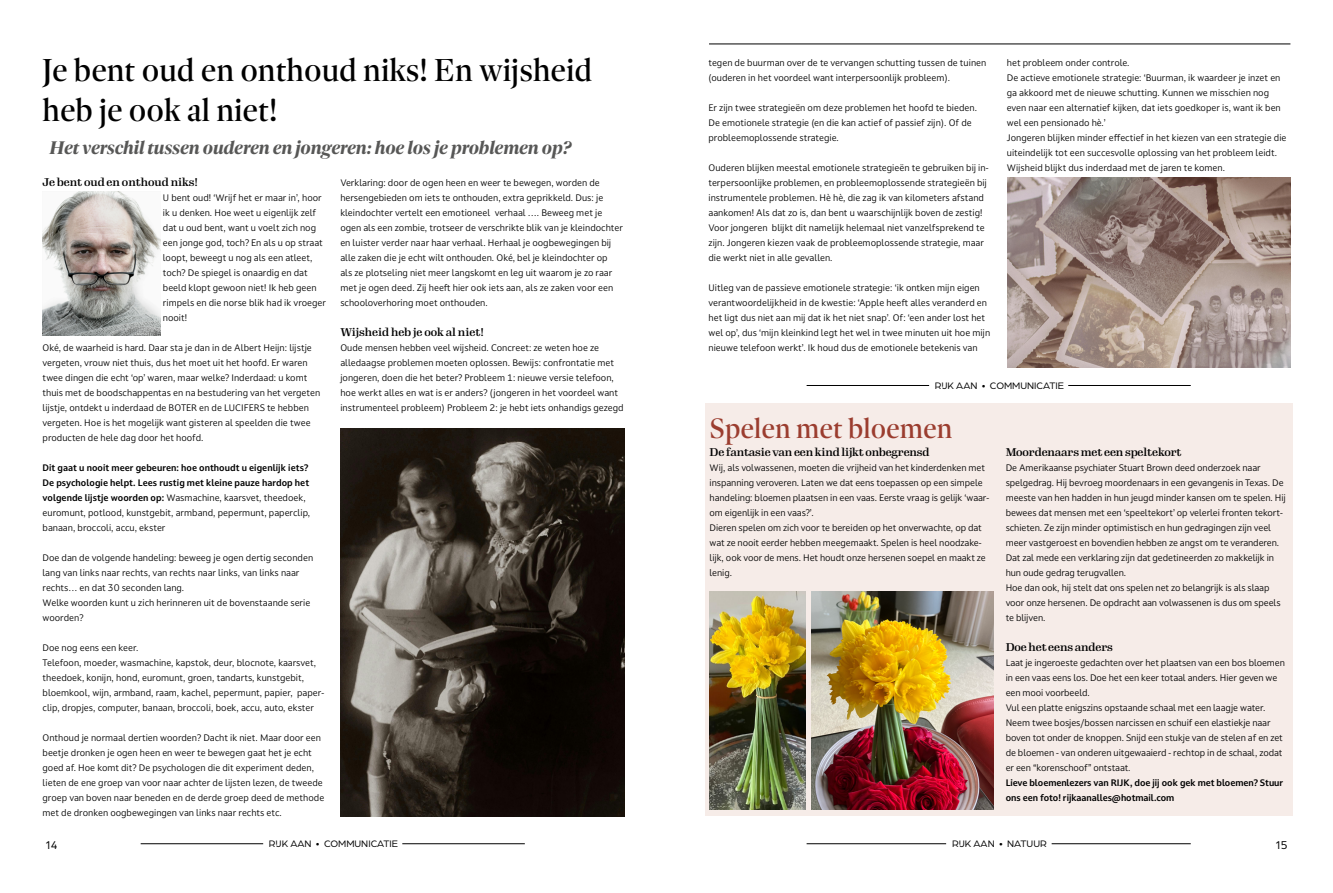
<style>
.page{position:relative;width:1333px;height:893px;background:#fff}
.page>*{position:absolute;margin:0;border:0;box-sizing:border-box;transform-origin:0 0}
.t1{font:33px/39.6px "Dejanire Headline";color:#000}
.t2{font:29px "Dejanire Headline";color:#9b3d2f}
.t3{font:italic 700 19px "Dejanire Headline";letter-spacing:-.01em;color:#575756}
.t4{font:12px "Arboria";color:#000}
.t5{font:500 11px "Gimlet Display";letter-spacing:-.01em;color:#000}
.t6{font:10px "Arboria";color:#000}
.t7{font:9px/15px "Darkmode Darkmode On";color:#000}
.t8{font:700 9px/15px "Darkmode Darkmode On";letter-spacing:-.01em;color:#000}
.s1{font-weight:400}
</style>
<div class="page">
<div style="left:705px;top:403px;width:587px;height:413px;background:#f6ece8"></div>
<hr style="left:402px;top:843px;width:123px;height:1px;background:#000">
<hr style="left:141px;top:843px;width:122px;height:1px;background:#000">
<hr style="left:1051px;top:843px;width:139px;height:1px;background:#000">
<hr style="left:806px;top:843px;width:140px;height:1px;background:#000">
<hr style="left:709px;top:43px;width:581px;height:1px;background:#000">
<img style="left:42px;top:192px;width:118px;height:144px">
<img style="left:1007px;top:178px;width:283px;height:190px">
<img style="left:340px;top:428px;width:284px;height:388px">
<img style="left:811px;top:591px;width:182px;height:219px">
<img style="left:709px;top:591px;width:96px;height:219px">
<hr style="left:1068px;top:385px;width:122px;height:1px;background:#000">
<hr style="left:806px;top:385px;width:123px;height:1px;background:#000">
<h1 class="t1" style="left:43px;top:51px;width:551px">Je bent oud en onthoud niks! En wijsheid heb je ook al niet!</h1>
<h3 class="t3" style="left:50px;top:136px;width:523px">Het verschil tussen ouderen en jongeren: hoe los je problemen op?</h3>
<p class="t7" style="left:708px;top:55px;width:279px">tegen de buurman over de te vervangen schutting tussen de tuinen (ouderen in het voordeel want interpersoonlijk probleem).</p>
<p class="t7" style="left:708px;top:100px;width:270px">Er zijn twee strategieën om deze problemen het hoofd te bieden.<br>De emotionele strategie (en die kan actief of passief zijn). Of de probleemoplossende strategie.</p>
<p class="t7" style="left:708px;top:160px;width:281px">Ouderen blijken meestal emotionele strategieën te gebruiken bij in&shy;terpersoonlijke problemen, en probleemoplossende strategieën bij instrumentele problemen. Hè hè, die zag ik van kilometers afstand aankomen! Als dat zo is, dan bent u waarschijnlijk boven de zestig!<br>Voor jongeren blijkt dit namelijk helemaal niet vanzelfsprekend te zijn. Jongeren kiezen vaak de probleemoplossende strategie, maar die werkt niet in alle gevallen.</p>
<p class="t7" style="left:708px;top:280px;width:283px">Uitleg van de passieve emotionele strategie: ‘ik ontken mijn eigen verantwoordelijkheid in de kwestie: ‘Apple heeft alles veranderd en het ligt dus niet aan mij dat ik het niet snap’. Of: ‘een ander lost het wel op’, dus ‘mijn kleinkind legt het wel in twee minuten uit hoe mijn nieuwe telefoon werkt’. Ik houd dus de emotionele betekenis van</p>
<p class="t7" style="left:1006px;top:55px;width:281px">het probleem onder controle.<br>De actieve emotionele strategie: ‘Buurman, ik waardeer je inzet en ga akkoord met de nieuwe schutting. Kunnen we misschien nog even naar een alternatief kijken, dat iets goedkoper is, want ik ben wel een pensionado hè.’<br>Jongeren blijken minder effectief in het kiezen van een strategie die uiteindelijk tot een succesvolle oplossing van het probleem leidt.<br>Wijsheid blijkt dus inderdaad met de jaren te komen.</p>
<p class="t5" style="left:43px;top:175px;width:157px">Je bent oud en onthoud niks!</p>
<p class="t7" style="left:163px;top:190px;width:165px">U bent oud! ‘Wrijf het er maar in’, hoor ik u denken. Hoe weet u eigenlijk zelf dat u oud bent, want u voelt zich nog een jonge god, toch? En als u op straat loopt, beweegt u nog als een atleet, toch? De spiegel is onaardig en dat beeld klopt gewoon niet! Ik heb geen rimpels en die norse blik had ik vroeger nooit!</p>
<p class="t7" style="left:43px;top:340px;width:279px">Oké, de waarheid is hard. Daar sta je dan in de Albert Heijn: lijstje vergeten, vrouw niet thuis, dus het moet uit het hoofd. Er waren twee dingen die echt ‘op’ waren, maar welke? Inderdaad: u komt thuis met de boodschappentas en na bestudering van het vergeten lijstje, ontdekt u inderdaad de BOTER en de LUCIFERS te hebben vergeten. Hoe is het mogelijk want gisteren al speelden die twee producten de hele dag door het hoofd.</p>
<p class="t8" style="left:43px;top:460px;width:269px">Dit gaat u nooit meer gebeuren: hoe onthoudt u eigenlijk iets?<br>De psychologie helpt. Lees rustig met kleine pauze hardop het volgende lijstje woorden op: <span class="s1">Wasmachine, kaarsvet, theedoek, euromunt, potlood, kunstgebit, armband, pepermunt, paperclip, banaan, broccoli, accu, ekster</span></p>
<p class="t7" style="left:43px;top:550px;width:272px">Doe dan de volgende handeling: beweeg je ogen dertig seconden lang van links naar rechts, van rechts naar links, van links naar rechts… en dat 30 seconden lang.<br>Welke woorden kunt u zich herinneren uit de bovenstaande serie woorden?</p>
<p class="t7" style="left:43px;top:640px;width:283px">Doe nog eens een keer.<br>Telefoon, moeder, wasmachine, kapstok, deur, blocnote, kaarsvet, theedoek, konijn, hond, euromunt, groen, tandarts, kunstgebit, bloemkool, wijn, armband, raam, kachel, pepermunt, papier, paper&shy;clip, dropjes, computer, banaan, broccoli, boek, accu, auto, ekster</p>
<p class="t7" style="left:43px;top:730px;width:283px">Onthoud je normaal dertien woorden? Dacht ik niet. Maar door een beetje dronken je ogen heen en weer te bewegen gaat het je echt goed af. Hoe komt dit? De psychologen die dit experiment deden, lieten de ene groep van voor naar achter de lijsten lezen, de tweede groep van boven naar beneden en de derde groep deed de methode met de dronken oogbewegingen van links naar rechts etc.</p>
<p class="t6" style="left:269px;top:837px;width:131px">RIJK AAN • COMMUNICATIE</p>
<p class="t6" style="left:952px;top:837px;width:96px">RIJK AAN • NATUUR</p>
<p class="t7" style="left:340px;top:175px;width:284px">Verklaring: door de ogen heen en weer te bewegen, worden de hersengebieden om iets te onthouden, extra geprikkeld. Dus: je kleindochter vertelt een emotioneel verhaal …. Beweeg met je ogen als een zombie, trotseer de verschrikte blik van je kleindochter en luister verder naar haar verhaal. Herhaal je oogbewegingen bij alle zaken die je echt wilt onthouden. Oké, bel je kleindochter op<br>als ze plotseling niet meer langskomt en leg uit waarom je zo raar met je ogen deed. Zij heeft hier ook iets aan, als ze zaken voor een schooloverhoring moet onthouden.</p>
<p class="t5" style="left:340px;top:325px;width:145px">Wijsheid heb je ook al niet!</p>
<p class="t7" style="left:340px;top:340px;width:285px">Oude mensen hebben veel wijsheid. Concreet: ze weten hoe ze alledaagse problemen moeten oplossen. Bewijs: confrontatie met jongeren, doen die het beter? Probleem 1: nieuwe versie telefoon, hoe werkt alles en wat is er anders? (jongeren in het voordeel want instrumenteel probleem) Probleem 2: je hebt iets onhandigs gezegd</p>
<p class="t6" style="left:934px;top:379px;width:131px">RIJK AAN • COMMUNICATIE</p>
<h2 class="t2" style="left:709px;top:411px;width:245px">Spelen met bloemen</h2>
<p class="t5" style="left:709px;top:445px;width:221px">De fantasie van een kind lijkt onbegrensd</p>
<p class="t7" style="left:709px;top:460px;width:281px">Wij, als volwassenen, moeten die vrijheid van het kinderdenken met inspanning veroveren. Laten we dat eens toepassen op een simpele handeling: bloemen plaatsen in een vaas. Eerste vraag is gelijk ‘waar&shy;om eigenlijk in een vaas?’.<br>Dieren spelen om zich voor te bereiden op het onverwachte, op dat wat ze nooit eerder hebben meegemaakt. Spelen is heel noodzake&shy;lijk, ook voor de mens. Het houdt onze hersenen soepel en maakt ze lenig.</p>
<p class="t5" style="left:1005px;top:445px;width:177px">Moordenaars met een speltekort</p>
<p class="t7" style="left:1005px;top:460px;width:282px">De Amerikaanse psychiater Stuart Brown deed onderzoek naar spelgedrag. Hij bevroeg moordenaars in een gevangenis in Texas. De meeste van hen hadden in hun jeugd minder kansen om te spelen. Hij bewees dat mensen met een ‘speeltekort’ op velerlei fronten tekort&shy;schieten. Ze zijn minder optimistisch en hun gedragingen zijn veel meer vastgeroest en bovendien hebben ze angst om te veranderen.<br>Dat zal mede een verklaring zijn dat gedetineerden zo makkelijk in hun oude gedrag terugvallen.<br>Hoe dan ook, hij stelt dat ons spelen net zo belangrijk is als slaap voor onze hersenen. De opdracht aan volwassenen is dus om speels te blijven.</p>
<p class="t5" style="left:1005px;top:640px;width:109px">Doe het eens anders</p>
<p class="t7" style="left:1005px;top:655px;width:281px">Laat je ingeroeste gedachten over het plaatsen van een bos bloemen in een vaas eens los. Doe het een keer totaal anders. Hier geven we een mooi voorbeeld.<br>Vul een platte enigszins opstaande schaal met een laagje water.<br>Neem twee bosjes/bossen narcissen en schuif een elastiekje naar boven tot onder de knoppen. Snijd een stukje van de stelen af en zet de bloemen - van onderen uitgewaaierd - rechtop in de schaal, zodat er een “korenschoof” ontstaat.</p>
<p class="t8" style="left:1005px;top:775px;width:279px">Lieve bloemenlezers van RIJK, doe jij ook gek met bloemen? Stuur ons een foto! rijkaanalles@hotmail.com</p>
<h3 class="t4" style="left:45px;top:837px;width:14px">14</h3>
<h3 class="t4" style="left:1275px;top:837px;width:14px">15</h3>
</div>
